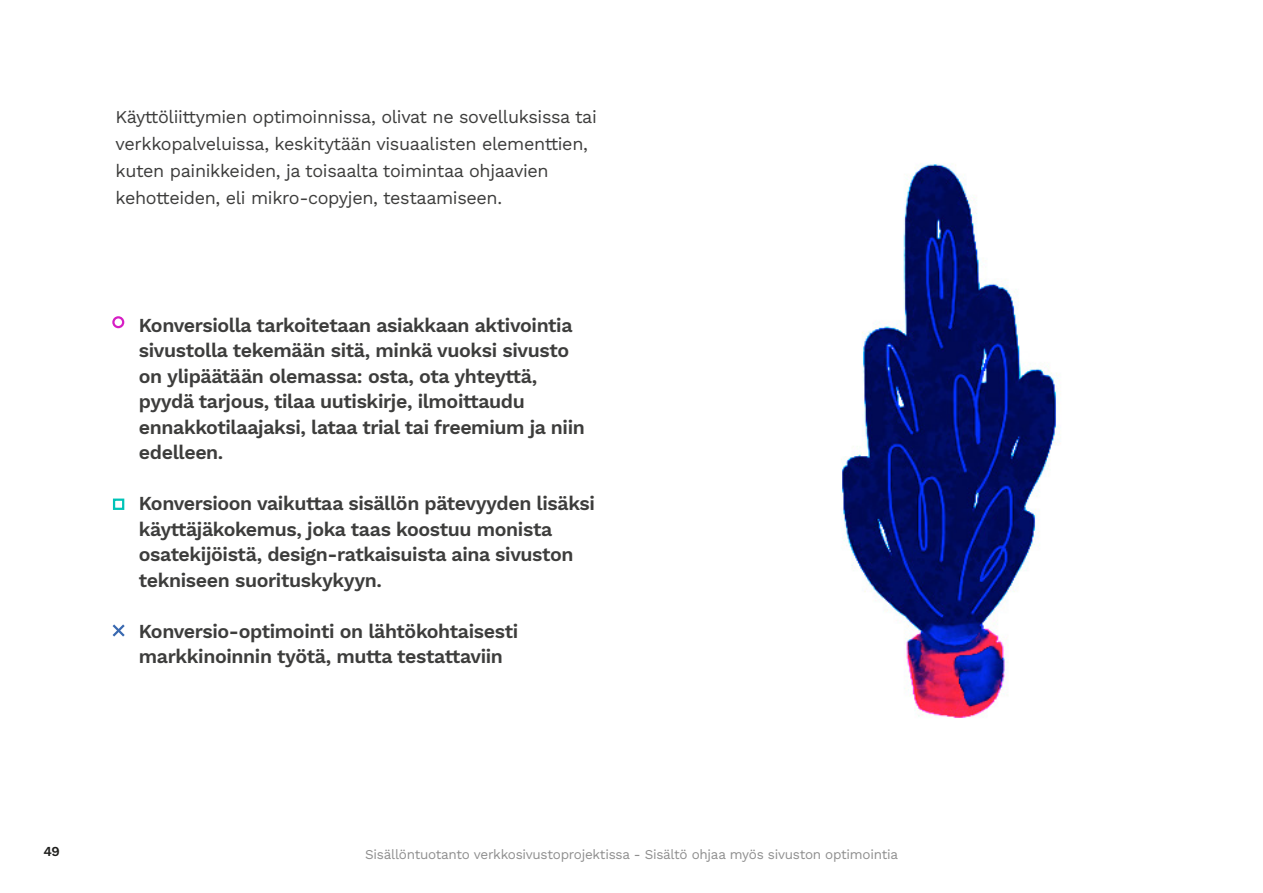
<style>
.page{position:relative;width:1263px;height:893px;background:#fff}
.page>*{position:absolute;margin:0;border:0;box-sizing:border-box;transform-origin:0 0}
.Leipäteksti{font:600 19.5px/25.5px "Work Sans";letter-spacing:-.02em;color:#3d3d3c}
.Leipäteksti-2{font:18px/27px "Work Sans";letter-spacing:-.02em;color:#3d3d3c}
.Leipäteksti-3{font:13.5px "Work Sans";letter-spacing:-.02em;color:#8f8f8f}
.t1{font:600 13.5px "Work Sans";color:#1d1d1b}
</style>
<div class="page">
<div style="left:112px;top:316px;width:12px;height:12px;border:2px solid #d61ec4;border-radius:50%"></div>
<div style="left:113px;top:499px;width:11px;height:11px;background:#fff;border:2px solid #00c3b7"></div>
<svg style="left:112px;top:624px;width:13px;height:13px"></svg>
<img style="left:841px;top:163px;width:220px;height:555px">
<p class="Leipäteksti-2" style="left:116px;top:103px;width:483px">Käyttöliittymien optimoinnissa, olivat ne sovelluksissa tai verkkopalveluissa, keskitytään visuaalisten elementtien, kuten painikkeiden, ja toisaalta toimintaa ohjaavien kehotteiden, eli mikro-copyjen, testaamiseen.</p>
<p class="Leipäteksti" style="left:139px;top:313px;width:447px">Konversiolla tarkoitetaan asiakkaan aktivointia sivustolla tekemään sitä, minkä vuoksi sivusto on ylipäätään olemassa: osta, ota yhteyttä, pyydä tarjous, tilaa uutiskirje, ilmoittaudu ennakkotilaajaksi, lataa trial tai freemium ja niin edelleen.</p>
<p class="Leipäteksti" style="left:139px;top:492px;width:458px">Konversioon vaikuttaa sisällön pätevyyden lisäksi käyttäjäkokemus, joka taas koostuu monista osatekijöistä, design-ratkaisuista aina sivuston tekniseen suorituskykyyn.</p>
<p class="Leipäteksti" style="left:139px;top:619px;width:381px">Konversio-optimointi on lähtökohtaisesti markkinoinnin työtä, mutta testattaviin</p>
<p class="t1" style="left:43px;top:843px;width:18px">49</p>
<p class="Leipäteksti-3" style="left:365px;top:844px;width:534px">Sisällöntuotanto verkkosivustoprojektissa - Sisältö ohjaa myös sivuston optimointia</p>
</div>
